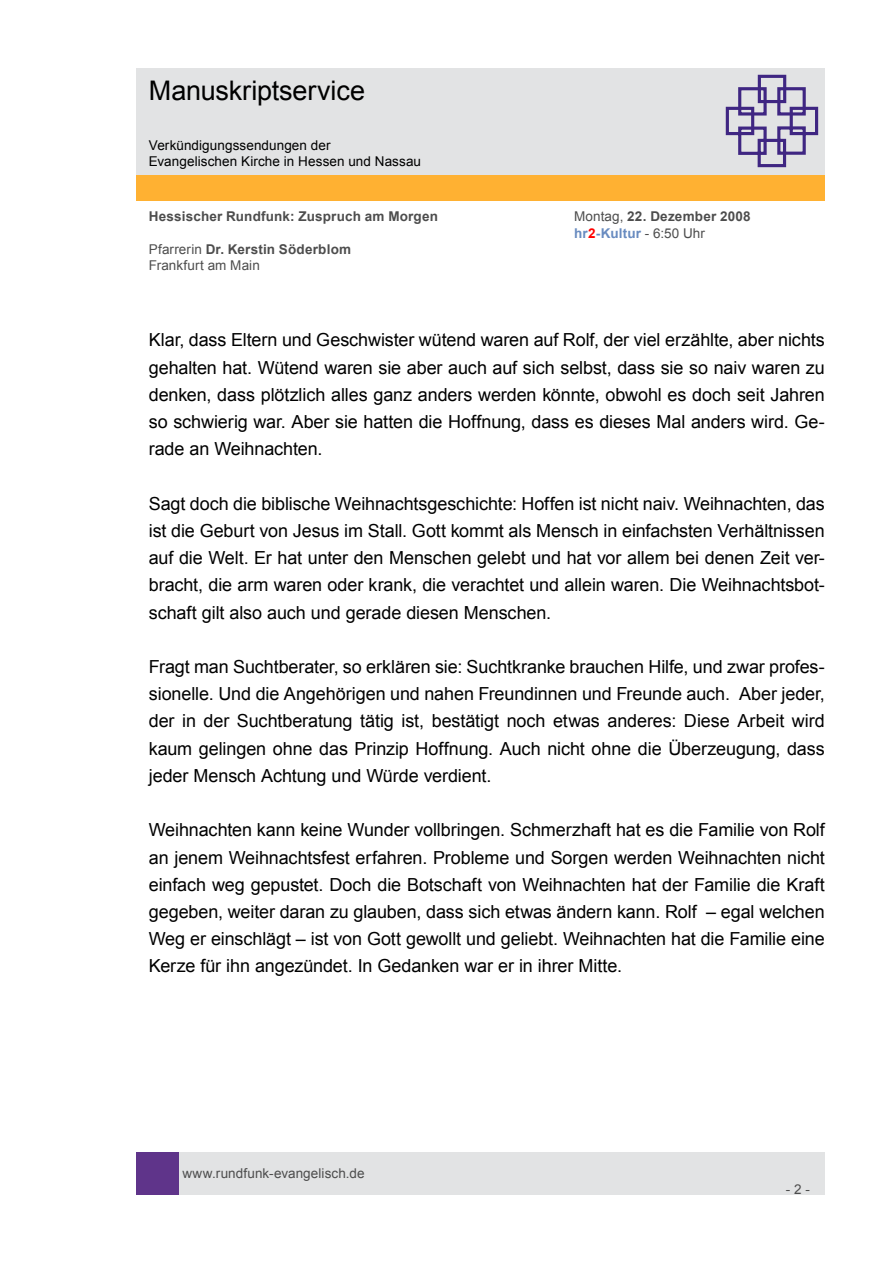
<style>
.page{position:relative;width:893px;height:1263px;background:#fff}
.page>*{position:absolute;margin:0;border:0;box-sizing:border-box;transform-origin:0 0}
.t1{font:27px "Arial";letter-spacing:-.005em;color:#000}
.t2{font:18px/27.2px "Arial";letter-spacing:-.005em;color:#000;text-align:justify}
.t3{font:13.5px/16.2px "Arial";letter-spacing:.005em;color:#4d4d4d}
.t4{font:13.5px/16.2px "Arial";letter-spacing:.005em;color:#000}
.t5{font:700 13.5px "Arial";letter-spacing:.015em;color:#4d4d4d}
.s1{font-weight:700}
.s2{font-weight:700;color:#688bc0}
.s3{font-weight:700;color:#f00}
</style>
<div class="page">
<div style="left:179px;top:1152px;width:646px;height:43px;background:#e2e3e4"></div>
<div style="left:136px;top:1152px;width:43px;height:43px;background:#5f348a"></div>
<div style="left:136px;top:175px;width:689px;height:26px;background:#ffb132"></div>
<div style="left:136px;top:68px;width:689px;height:106px;background:#e2e3e4"></div>
<svg style="left:725px;top:74px;width:94px;height:94px"></svg>
<h1 class="t1" style="left:149px;top:73px;width:218px">Manuskriptservice</h1>
<p class="t4" style="left:149px;top:137px;width:274px">Verkündigungssendungen der<br>Evangelischen Kirche in Hessen und Nassau</p>
<p class="t5" style="left:149px;top:208px;width:291px">Hessischer Rundfunk: Zuspruch am Morgen</p>
<p class="t3" style="left:574px;top:209px;width:178px">Montag, <span class="s1">22. Dezember 2008 </span><span class="s2">hr</span><span class="s3">2</span><span class="s2">-Kultur</span> - 6:50 Uhr</p>
<p class="t3" style="left:149px;top:241px;width:204px">Pfarrerin <span class="s1">Dr. Kerstin Söderblom<br></span>Frankfurt am Main</p>
<p class="t2" style="left:149px;top:327px;width:678px">Klar, dass Eltern und Geschwister wütend waren auf Rolf, der viel erzählte, aber nichts gehalten hat. Wütend waren sie aber auch auf sich selbst, dass sie so naiv waren zu denken, dass plötzlich alles ganz anders werden könnte, obwohl es doch seit Jahren so schwierig war. Aber sie hatten die Hoffnung, dass es dieses Mal anders wird. Ge&shy;rade an Weihnachten.</p>
<p class="t2" style="left:149px;top:490px;width:678px">Sagt doch die biblische Weihnachtsgeschichte: Hoffen ist nicht naiv. Weihnachten, das ist die Geburt von Jesus im Stall. Gott kommt als Mensch in einfachsten Verhältnissen auf die Welt. Er hat unter den Menschen gelebt und hat vor allem bei denen Zeit ver&shy;bracht, die arm waren oder krank, die verachtet und allein waren. Die Weihnachtsbot&shy;schaft gilt also auch und gerade diesen Menschen.</p>
<p class="t2" style="left:149px;top:653px;width:678px">Fragt man Suchtberater, so erklären sie: Suchtkranke brauchen Hilfe, und zwar profes&shy;sionelle. Und die Angehörigen und nahen Freundinnen und Freunde auch. Aber jeder, der in der Suchtberatung tätig ist, bestätigt noch etwas anderes: Diese Arbeit wird kaum gelingen ohne das Prinzip Hoffnung. Auch nicht ohne die Überzeugung, dass jeder Mensch Achtung und Würde verdient.</p>
<p class="t2" style="left:149px;top:817px;width:677px">Weihnachten kann keine Wunder vollbringen. Schmerzhaft hat es die Familie von Rolf an jenem Weihnachtsfest erfahren. Probleme und Sorgen werden Weihnachten nicht einfach weg gepustet. Doch die Botschaft von Weihnachten hat der Familie die Kraft gegeben, weiter daran zu glauben, dass sich etwas ändern kann. Rolf – egal welchen Weg er einschlägt – ist von Gott gewollt und geliebt. Weihnachten hat die Familie eine Kerze für ihn angezündet. In Gedanken war er in ihrer Mitte.</p>
<p class="t3" style="left:182px;top:1165px;width:184px">www.rundfunk-evangelisch.de</p>
<p class="t3" style="left:786px;top:1181px;width:26px">- 2 -</p>
</div>
